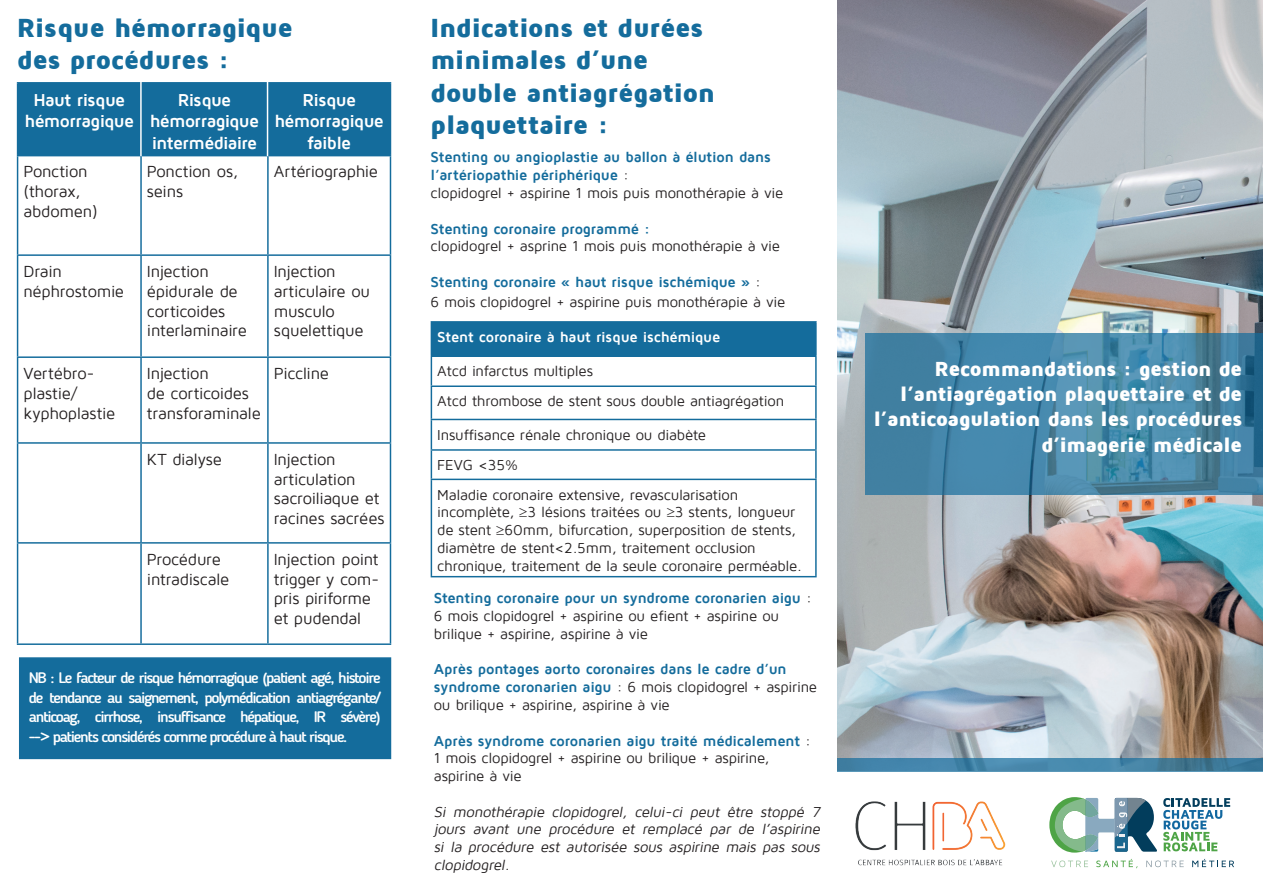
<style>
.page{position:relative;width:1263px;height:893px;background:#fff}
.page>*{position:absolute;margin:0;border:0;box-sizing:border-box;transform-origin:0 0}
.t1{font:900 27px/32.4px "Maven Pro";letter-spacing:-.015em;color:#146c9c}
.t2{font:900 21px/25.2px "Maven Pro";letter-spacing:-.025em;color:#fff;text-align:right}
.t3{font:700 17.85px/21.3px "Maven Pro";letter-spacing:-.035em;color:#fff;text-align:center}
.t4{font:16.5px/19.8px "Maven Pro";letter-spacing:-.015em;color:#231f20}
.t5{font:500 15.15px/19.8px "Blogger Sans";letter-spacing:-.08em;color:#fff;text-align:justify;scale:1.09 1}
.t6{font:14.85px/17.9px "Maven Pro";letter-spacing:-.015em;color:#231f20}
.t7{font:700 14.85px/17.9px "Maven Pro";letter-spacing:-.015em;color:#146c9c}
.t8{font:italic 14.85px/17.9px "Maven Pro";color:#231f20;text-align:justify}
.t9{font:700 14.85px "Maven Pro";letter-spacing:-.015em;color:#fff}
.s1{font-weight:400;color:#231f20}
.s2{font-weight:700;color:#146c9c}
</style>
<div class="page">
<div style="left:19px;top:657px;width:372px;height:102px;background:#146c9c;border:1px solid #146c9c"></div>
<img style="left:838px;top:0;width:425px;height:758px">
<svg style="left:865px;top:333px;width:398px;height:161px;background:#4585a6"></svg>
<div style="left:18px;top:84px;width:372px;height:71px;background:#146c9c"></div>
<hr style="left:140px;top:156px;width:2px;height:98px;background:#146c9c">
<hr style="left:267px;top:156px;width:2px;height:98px;background:#146c9c">
<hr style="left:140px;top:256px;width:2px;height:100px;background:#146c9c">
<hr style="left:267px;top:256px;width:2px;height:100px;background:#146c9c">
<hr style="left:140px;top:358px;width:2px;height:84px;background:#146c9c">
<hr style="left:267px;top:358px;width:2px;height:84px;background:#146c9c">
<hr style="left:140px;top:444px;width:2px;height:98px;background:#146c9c">
<hr style="left:267px;top:444px;width:2px;height:98px;background:#146c9c">
<hr style="left:140px;top:544px;width:2px;height:99px;background:#146c9c">
<hr style="left:267px;top:544px;width:2px;height:99px;background:#146c9c">
<hr style="left:17px;top:82px;width:124px;height:2px;background:#146c9c">
<hr style="left:17px;top:84px;width:1px;height:71px;background:#146c9c">
<hr style="left:268px;top:82px;width:123px;height:2px;background:#146c9c">
<hr style="left:390px;top:84px;width:1px;height:71px;background:#146c9c">
<hr style="left:17px;top:155px;width:124px;height:1px;background:#146c9c">
<hr style="left:268px;top:155px;width:123px;height:1px;background:#146c9c">
<hr style="left:17px;top:156px;width:1px;height:98px;background:#146c9c">
<hr style="left:390px;top:156px;width:1px;height:98px;background:#146c9c">
<hr style="left:17px;top:254px;width:124px;height:2px;background:#146c9c">
<hr style="left:17px;top:256px;width:1px;height:100px;background:#146c9c">
<hr style="left:141px;top:254px;width:127px;height:2px;background:#146c9c">
<hr style="left:268px;top:254px;width:123px;height:2px;background:#146c9c">
<hr style="left:390px;top:256px;width:1px;height:100px;background:#146c9c">
<hr style="left:17px;top:356px;width:124px;height:2px;background:#146c9c">
<hr style="left:17px;top:358px;width:1px;height:84px;background:#146c9c">
<hr style="left:141px;top:356px;width:127px;height:2px;background:#146c9c">
<hr style="left:268px;top:356px;width:123px;height:2px;background:#146c9c">
<hr style="left:390px;top:358px;width:1px;height:84px;background:#146c9c">
<hr style="left:17px;top:442px;width:124px;height:2px;background:#146c9c">
<hr style="left:17px;top:444px;width:1px;height:98px;background:#146c9c">
<hr style="left:141px;top:442px;width:127px;height:2px;background:#146c9c">
<hr style="left:268px;top:442px;width:123px;height:2px;background:#146c9c">
<hr style="left:390px;top:444px;width:1px;height:98px;background:#146c9c">
<hr style="left:17px;top:542px;width:124px;height:2px;background:#146c9c">
<hr style="left:17px;top:544px;width:1px;height:99px;background:#146c9c">
<hr style="left:141px;top:542px;width:127px;height:2px;background:#146c9c">
<hr style="left:268px;top:542px;width:123px;height:2px;background:#146c9c">
<hr style="left:390px;top:544px;width:1px;height:99px;background:#146c9c">
<hr style="left:17px;top:643px;width:124px;height:2px;background:#146c9c">
<hr style="left:141px;top:643px;width:127px;height:2px;background:#146c9c">
<hr style="left:268px;top:643px;width:123px;height:2px;background:#146c9c">
<hr style="left:141px;top:82px;width:127px;height:2px;background:#146c9c">
<hr style="left:267px;top:84px;width:2px;height:71px;background:#146c9c">
<hr style="left:141px;top:155px;width:127px;height:1px;background:#146c9c">
<div style="left:431px;top:322px;width:385px;height:34px;background:#146c9c"></div>
<hr style="left:431px;top:321px;width:386px;height:2px;background:#146c9c">
<hr style="left:815px;top:323px;width:2px;height:32px;background:#146c9c">
<hr style="left:431px;top:355px;width:386px;height:2px;background:#146c9c">
<svg style="left:431px;top:357px;width:1px;height:28px"></svg>
<hr style="left:815px;top:357px;width:2px;height:28px;background:#146c9c">
<hr style="left:431px;top:385px;width:386px;height:2px;background:#146c9c">
<hr style="left:431px;top:387px;width:1px;height:32px;background:#146c9c">
<hr style="left:815px;top:387px;width:2px;height:32px;background:#146c9c">
<hr style="left:431px;top:419px;width:386px;height:1px;background:#146c9c">
<hr style="left:815px;top:420px;width:2px;height:29px;background:#146c9c">
<hr style="left:431px;top:449px;width:386px;height:2px;background:#146c9c">
<svg style="left:431px;top:420px;width:1px;height:59px"></svg>
<hr style="left:815px;top:451px;width:2px;height:28px;background:#146c9c">
<hr style="left:431px;top:479px;width:386px;height:1px;background:#146c9c">
<hr style="left:431px;top:480px;width:1px;height:96px;background:#146c9c">
<hr style="left:815px;top:480px;width:2px;height:96px;background:#146c9c">
<hr style="left:431px;top:576px;width:386px;height:1px;background:#146c9c">
<hr style="left:140px;top:78px;width:2px;height:78px;background:#fff">
<hr style="left:267px;top:78px;width:1px;height:78px;background:#fff">
<img style="left:930px;top:771px;width:333px;height:98px">
<svg style="left:1051px;top:860px;width:37px;height:7px"></svg>
<svg style="left:1096px;top:859px;width:41px;height:9px"></svg>
<svg style="left:1146px;top:860px;width:38px;height:7px"></svg>
<svg style="left:1192px;top:859px;width:42px;height:8px"></svg>
<svg style="left:1163px;top:798px;width:67px;height:53px"></svg>
<svg style="left:1049px;top:797px;width:108px;height:56px"></svg>
<svg style="left:838px;top:758px;width:425px;height:13px;background:#4382a5"></svg>
<img style="left:855px;top:796px;width:183px;height:73px">
<h1 class="t1" style="left:17px;top:12px;width:278px">Risque hémorragique des procédures :</h1>
<p class="t3" style="left:25px;top:89px;width:111px">Haut risque hémorragique</p>
<p class="t3" style="left:150px;top:89px;width:111px">Risque hémorragique intermédiaire</p>
<p class="t3" style="left:274px;top:89px;width:111px">Risque hémorragique faible</p>
<p class="t4" style="left:24px;top:162px;width:76px">Ponction (thorax, abdomen)</p>
<p class="t4" style="left:147px;top:162px;width:93px">Ponction os, seins</p>
<p class="t4" style="left:274px;top:162px;width:106px">Artériographie</p>
<p class="t4" style="left:24px;top:262px;width:102px">Drain néphrostomie</p>
<p class="t4" style="left:147px;top:262px;width:101px">Injection épidurale de corticoides interlaminaire</p>
<p class="t4" style="left:274px;top:262px;width:98px">Injection articulaire ou musculo squelettique</p>
<p class="t4" style="left:24px;top:364px;width:93px">Vertébro&shy;plastie/ kyphoplastie</p>
<p class="t4" style="left:147px;top:364px;width:115px">Injection<br>de corticoides transforaminale</p>
<p class="t4" style="left:274px;top:364px;width:57px">Piccline</p>
<p class="t4" style="left:147px;top:450px;width:76px">KT dialyse</p>
<p class="t4" style="left:274px;top:450px;width:112px">Injection articulation sacroiliaque et racines sacrées</p>
<p class="t4" style="left:147px;top:549px;width:84px">Procédure intradiscale</p>
<p class="t4" style="left:274px;top:549px;width:107px">Injection point trigger y com&shy;pris piriforme et pudendal</p>
<p class="t5" style="left:29px;top:667px;width:324px">NB : Le facteur de risque hémorragique (patient agé, histoire de tendance au saignement, polymédication antiagrégante/ anticoag, cirrhose, insuffisance hépatique, IR sévère) --&gt; patients considérés comme procédure à haut risque.</p>
<h1 class="t1" style="left:430px;top:12px;width:286px">Indications et durées minimales d’une double antiagrégation plaquettaire :</h1>
<p class="t7" style="left:431px;top:149px;width:354px">Stenting ou angioplastie au ballon à élution dans l’artériopathie périphérique <span class="s1">:<br>clopidogrel + aspirine 1 mois puis monothérapie à vie</span></p>
<p class="t7" style="left:431px;top:220px;width:221px">Stenting coronaire programmé :</p>
<p class="t6" style="left:431px;top:238px;width:351px">clopidogrel + asprine 1 mois puis monothérapie à vie</p>
<p class="t6" style="left:431px;top:272px;width:356px;line-height:19.5px"><span class="s2">Stenting coronaire « haut risque ischémique »</span> :<br>6 mois clopidogrel + aspirine puis monothérapie à vie</p>
<p class="t9" style="left:437px;top:329px;width:285px">Stent coronaire à haut risque ischémique</p>
<p class="t6" style="left:437px;top:356px;width:348px;line-height:30.2px">Atcd infarctus multiples<br>Atcd thrombose de stent sous double antiagrégation</p>
<p class="t6" style="left:437px;top:420px;width:302px;line-height:30px">Insuffisance rénale chronique ou diabète<br>FEVG &lt;35%<br>Maladie coronaire extensive, revascularisation</p>
<p class="t6" style="left:437px;top:504px;width:366px">incomplète, ≥3 lésions traitées ou ≥3 stents, longueur de stent ≥60mm, bifurcation, superposition de stents, diamètre de stent&lt;2.5mm, traitement occlusion chronique, traitement de la seule coronaire perméable.</p>
<p class="t6" style="left:434px;top:589px;width:379px"><span class="s2">Stenting coronaire pour un syndrome coronarien aigu</span> :<br>6 mois clopidogrel + aspirine ou efient + aspirine ou brilique + aspirine, aspirine à vie</p>
<p class="t7" style="left:434px;top:661px;width:385px">Après pontages aorto coronaires dans le cadre d’un syndrome coronarien aigu <span class="s1">: 6 mois clopidogrel + aspirine ou brilique + aspirine, aspirine à vie</span></p>
<p class="t6" style="left:434px;top:732px;width:379px"><span class="s2">Après syndrome coronarien aigu traité médicalement</span> :<br>1 mois clopidogrel + aspirine ou brilique + aspirine, aspirine à vie</p>
<p class="t8" style="left:434px;top:803px;width:390px">Si monothérapie clopidogrel, celui-ci peut être stoppé 7 jours avant une procédure et remplacé par de l’aspirine si la procédure est autorisée sous aspirine mais pas sous clopidogrel.</p>
<h2 class="t2" style="left:873px;top:356px;width:370px">Recommandations : gestion de l’antiagrégation plaquettaire et de l’anticoagulation dans les procédures d’imagerie médicale</h2>
</div>
